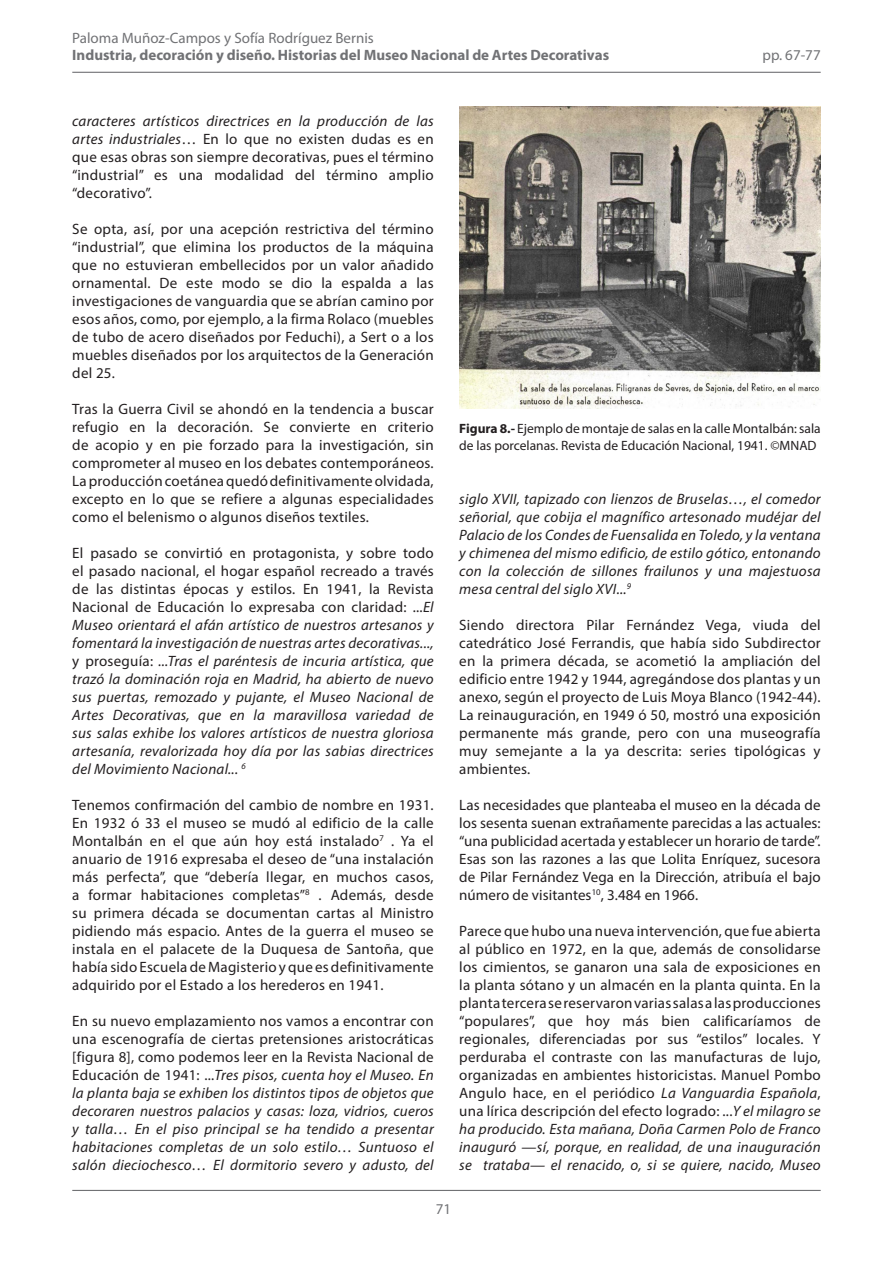
<style>
.page{position:relative;width:893px;height:1263px;background:#fff}
.page>*{position:absolute;margin:0;border:0;box-sizing:border-box;transform-origin:0 0}
.Tipo_de_texto{font:15px/18px "Myriad Pro";letter-spacing:.015em;color:#231f20;text-align:justify}
.Tipo_de_texto-2{font:italic 15px/18px "Myriad Pro";letter-spacing:.015em;color:#231f20;text-align:justify}
.t1{font:700 15px "Myriad Pro";color:#717275}
.t2{font:15px "Myriad Pro";color:#717275}
.Pies_de_foto{font:13.5px/16.5px "Myriad Pro";color:#231f20}
.s1{font-style:italic}
.s2{font-style:normal}
.s3{font-weight:700}
</style>
<div class="page">
<hr style="left:72px;top:72px;width:749px;height:1px;background:#717275">
<hr style="left:72px;top:1190px;width:749px;height:1px;background:#717275">
<img style="left:459px;top:106px;width:362px;height:303px">
<p class="t2" style="left:72px;top:29px;width:303px">Paloma Muñoz-Campos y Sofía Rodríguez Bernis</p>
<p class="t1" style="left:72px;top:45px;width:538px">Industria, decoración y diseño. Historias del Museo Nacional de Artes Decorativas</p>
<p class="t2" style="left:763px;top:45px;width:60px">pp. 67-77</p>
<p class="Tipo_de_texto" style="left:72px;top:112px;width:363px"><span class="s1">caracteres artísticos directrices en la producción de las artes industriales</span>… En lo que no existen dudas es en que esas obras son siempre decorativas, pues el término “industrial” es una modalidad del término amplio “decorativo”.</p>
<p class="Tipo_de_texto" style="left:72px;top:220px;width:363px">Se opta, así, por una acepción restrictiva del término “industrial”, que elimina los productos de la máquina que no estuvieran embellecidos por un valor añadido ornamental. De este modo se dio la espalda a las investigaciones de vanguardia que se abrían camino por esos años, como, por ejemplo, a la firma Rolaco (muebles de tubo de acero diseñados por Feduchi), a Sert o a los muebles diseñados por los arquitectos de la Generación del 25.</p>
<p class="Tipo_de_texto" style="left:72px;top:400px;width:363px">Tras la Guerra Civil se ahondó en la tendencia a buscar refugio en la decoración. Se convierte en criterio de acopio y en pie forzado para la investigación, sin comprometer al museo en los debates contemporáneos.<br>La producción coetánea quedó definitivamente olvidada, excepto en lo que se refiere a algunas especialidades como el belenismo o algunos diseños textiles.</p>
<p class="Tipo_de_texto-2" style="left:72px;top:544px;width:363px"><span class="s2">El pasado se convirtió en protagonista, y sobre todo el pasado nacional, el hogar español recreado a través de las distintas épocas y estilos. En 1941, la Revista Nacional de Educación lo expresaba con claridad: ...</span>El Museo orientará el afán artístico de nuestros artesanos y fomentará la investigación de nuestras artes decorativas..., <span class="s2">y proseguía:</span> ...Tras el paréntesis de incuria artística, que trazó la dominación roja en Madrid, ha abierto de nuevo sus puertas, remozado y pujante, el Museo Nacional de Artes Decorativas, que en la maravillosa variedad de sus salas exhibe los valores artísticos de nuestra gloriosa artesanía, revalorizada hoy día por las sabias directrices del Movimiento Nacional... <sup>6</sup></p>
<p class="Tipo_de_texto" style="left:72px;top:796px;width:363px">Tenemos confirmación del cambio de nombre en 1931.<br>En 1932 ó 33 el museo se mudó al edificio de la calle Montalbán en el que aún hoy está instalado<sup>7</sup> . Ya el anuario de 1916 expresaba el deseo de “una instalación más perfecta”, que “debería llegar, en muchos casos, a formar habitaciones completas”<sup>8</sup> . Además, desde su primera década se documentan cartas al Ministro pidiendo más espacio. Antes de la guerra el museo se instala en el palacete de la Duquesa de Santoña, que había sido Escuela de Magisterio y que es definitivamente adquirido por el Estado a los herederos en 1941.</p>
<p class="Tipo_de_texto-2" style="left:72px;top:1012px;width:363px"><span class="s2">En su nuevo emplazamiento nos vamos a encontrar con una escenografía de ciertas pretensiones aristocráticas [figura 8], como podemos leer en la Revista Nacional de Educación de 1941: ...</span>Tres pisos, cuenta hoy el Museo. En la planta baja se exhiben los distintos tipos de objetos que decoraren nuestros palacios y casas: loza, vidrios, cueros y talla… En el piso principal se ha tendido a presentar habitaciones completas de un solo estilo… Suntuoso el salón dieciochesco… El dormitorio severo y adusto, del</p>
<p class="Pies_de_foto" style="left:459px;top:420px;width:363px"><span class="s3">Figura 8.-</span> Ejemplo de montaje de salas en la calle Montalbán: sala de las porcelanas. Revista de Educación Nacional, 1941. ©MNAD</p>
<p class="Tipo_de_texto-2" style="left:459px;top:490px;width:363px">siglo XVII, tapizado con lienzos de Bruselas…, el comedor señorial, que cobija el magnífico artesonado mudéjar del Palacio de los Condes de Fuensalida en Toledo, y la ventana y chimenea del mismo edificio, de estilo gótico, entonando con la colección de sillones frailunos y una majestuosa mesa central del siglo XVI...<sup>9</sup></p>
<p class="Tipo_de_texto" style="left:459px;top:616px;width:363px">Siendo directora Pilar Fernández Vega, viuda del catedrático José Ferrandis, que había sido Subdirector en la primera década, se acometió la ampliación del edificio entre 1942 y 1944, agregándose dos plantas y un anexo, según el proyecto de Luis Moya Blanco (1942-44).<br>La reinauguración, en 1949 ó 50, mostró una exposición permanente más grande, pero con una museografía muy semejante a la ya descrita: series tipológicas y ambientes.</p>
<p class="Tipo_de_texto" style="left:459px;top:796px;width:363px">Las necesidades que planteaba el museo en la década de los sesenta suenan extrañamente parecidas a las actuales: “una publicidad acertada y establecer un horario de tarde”.<br>Esas son las razones a las que Lolita Enríquez, sucesora de Pilar Fernández Vega en la Dirección, atribuía el bajo número de visitantes<sup>10</sup>, 3.484 en 1966.</p>
<p class="Tipo_de_texto" style="left:459px;top:922px;width:363px">Parece que hubo una nueva intervención, que fue abierta al público en 1972, en la que, además de consolidarse los cimientos, se ganaron una sala de exposiciones en la planta sótano y un almacén en la planta quinta. En la planta tercera se reservaron varias salas a las producciones “populares”, que hoy más bien calificaríamos de regionales, diferenciadas por sus “estilos” locales. Y perduraba el contraste con las manufacturas de lujo, organizadas en ambientes historicistas. Manuel Pombo Angulo hace, en el periódico <span class="s1">La Vanguardia Española</span>, una lírica descripción del efecto logrado: ...<span class="s1">Y el milagro se ha producido. Esta mañana, Doña Carmen Polo de Franco inauguró —sí, porque, en realidad, de una inauguración se trataba— el renacido, o, si se quiere, nacido, Museo</span></p>
<p class="t2" style="left:436px;top:1200px;width:17px">71</p>
</div>
